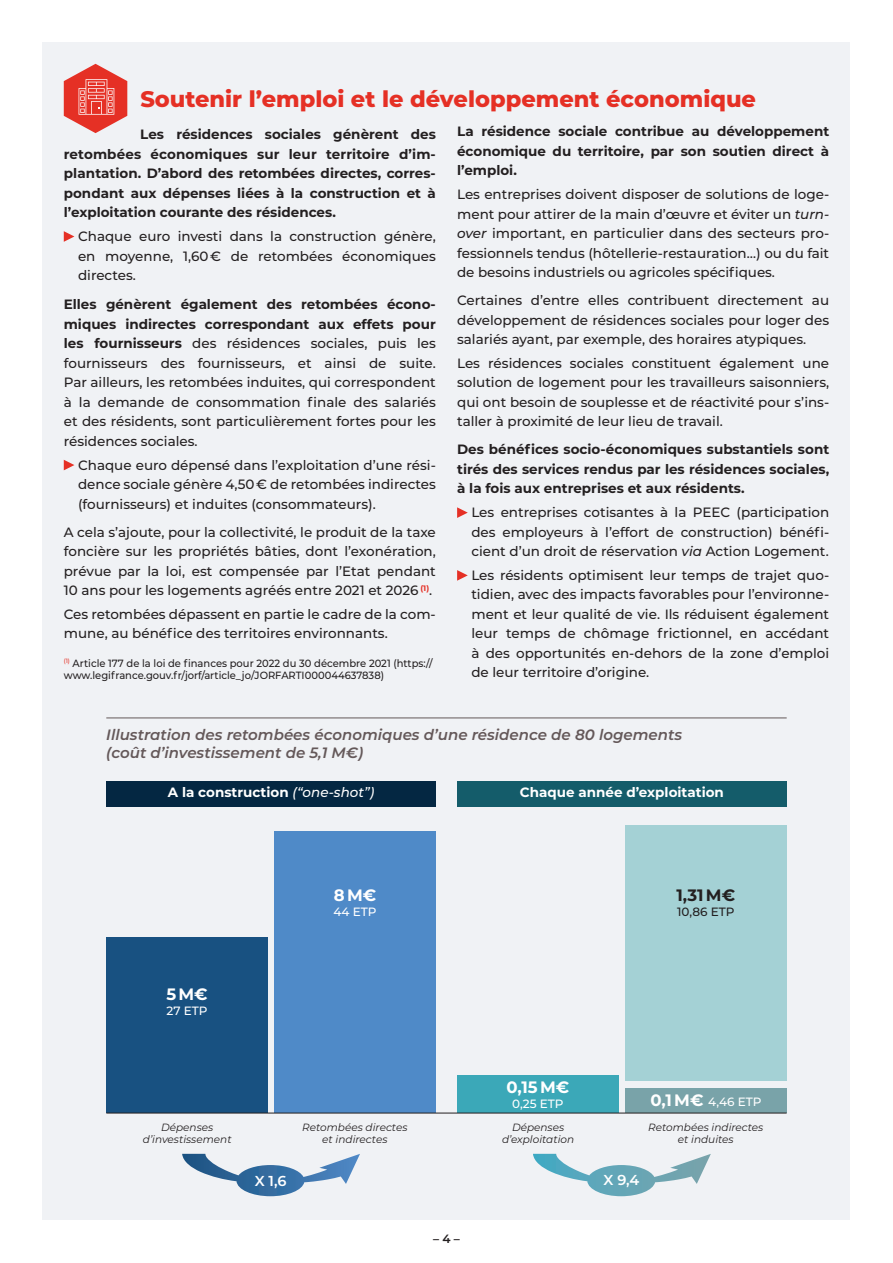
<style>
.page{position:relative;width:893px;height:1263px;background:#fff}
.page>*{position:absolute;margin:0;border:0;box-sizing:border-box;transform-origin:0 0}
.t1{font:800 22.5px "Montserrat";color:#e53025}
.t2{font:700 16.5px "Montserrat";color:#fff}
.t3{font:700 16.5px "Montserrat";color:#231f20}
.t4{font:italic 600 15px/18px "Montserrat";color:#645859}
.t5{font:600 14.4px "Montserrat";color:#fff}
.t6{font:500 13.5px/19.5px "Montserrat";color:#231f20;text-align:justify}
.t7{font:700 13.5px/19.5px "Montserrat";color:#231f20;text-align:justify}
.t8{font:700 13.5px "Montserrat";color:#fff}
.t9{font:500 12px "Montserrat";color:#fff}
.t10{font:500 12px "Montserrat";color:#231f20}
.t11{font:600 12px "Montserrat";color:#231f20}
.t12{font:500 10.5px/12px "Montserrat";color:#231f20;scale:.95 1}
.t13{font:italic 10.5px/12px "Montserrat";color:#231f20;text-align:center}
.s1{font-weight:700}
.s2{font-style:italic}
.s3{font-weight:500;font-style:italic}
.s4{font-weight:700;font-size:16.5px}
</style>
<div class="page">
<div style="left:43px;top:43px;width:807px;height:1177px;background:#f0f2f5"></div>
<svg style="left:64px;top:64px;width:63px;height:69px"></svg>
<svg style="left:64px;top:231px;width:10px;height:11px"></svg>
<svg style="left:64px;top:460px;width:10px;height:10px"></svg>
<svg style="left:457px;top:507px;width:11px;height:11px"></svg>
<svg style="left:457px;top:570px;width:11px;height:11px"></svg>
<hr style="left:106px;top:717px;width:681px;height:1px;background:#645859">
<div style="left:457px;top:781px;width:330px;height:25px;background:#145c6a"></div>
<div style="left:457px;top:1076px;width:162px;height:37px;background:#3ba8b8"></div>
<div style="left:625px;top:1088px;width:162px;height:25px;background:#79a3a9"></div>
<div style="left:625px;top:825px;width:162px;height:256px;background:#a4d1d5"></div>
<svg style="left:533px;top:1154px;width:178px;height:42px"></svg>
<div style="left:106px;top:781px;width:330px;height:25px;background:#042742"></div>
<div style="left:106px;top:937px;width:162px;height:176px;background:#185181"></div>
<div style="left:274px;top:831px;width:162px;height:282px;background:#4f8ac8"></div>
<svg style="left:182px;top:1154px;width:178px;height:42px"></svg>
<hr style="left:106px;top:1113px;width:681px;height:1px;background:#231f20">
<h1 class="t1" style="left:140px;top:82px;width:617px">Soutenir l’emploi et le développement économique</h1>
<p class="t7" style="left:64px;top:124px;width:374px;text-indent:77px">Les résidences sociales génèrent des retombées économiques sur leur territoire d’im&shy;plantation. D’abord des retombées directes, corres&shy;pondant aux dépenses liées à la construction et à l’exploitation courante des résidences.</p>
<p class="t6" style="left:78px;top:226px;width:359px">Chaque euro investi dans la construction génère, en moyenne, 1,60 € de retombées économiques directes.</p>
<p class="t6" style="left:64px;top:294px;width:374px"><span class="s1">Elles génèrent également des retombées écono&shy;miques indirectes correspondant aux effets pour les fournisseurs</span> des résidences sociales, puis les fournisseurs des fournisseurs, et ainsi de suite.<br>Par ailleurs, les retombées induites, qui correspondent à la demande de consommation finale des salariés et des résidents, sont particulièrement fortes pour les résidences sociales.</p>
<p class="t6" style="left:78px;top:454px;width:359px">Chaque euro dépensé dans l’exploitation d’une rési&shy;dence sociale génère 4,50 € de retombées indirectes (fournisseurs) et induites (consommateurs).</p>
<p class="t6" style="left:64px;top:521px;width:374px">A cela s’ajoute, pour la collectivité, le produit de la taxe foncière sur les propriétés bâties, dont l’exonération, prévue par la loi, est compensée par l’Etat pendant 10 ans pour les logements agréés entre 2021 et 2026 <sup>(1)</sup>.</p>
<p class="t6" style="left:64px;top:604px;width:374px">Ces retombées dépassent en partie le cadre de la com&shy;mune, au bénéfice des territoires environnants.</p>
<p class="t7" style="left:457px;top:121px;width:374px">La résidence sociale contribue au développement économique du territoire, par son soutien direct à l’emploi.</p>
<p class="t6" style="left:457px;top:184px;width:374px">Les entreprises doivent disposer de solutions de loge&shy;ment pour attirer de la main d’œuvre et éviter un <span class="s2">turn&shy;over</span> important, en particulier dans des secteurs pro&shy;fessionnels tendus (hôtellerie-restauration…) ou du fait de besoins industriels ou agricoles spécifiques.</p>
<p class="t6" style="left:457px;top:290px;width:374px">Certaines d’entre elles contribuent directement au développement de résidences sociales pour loger des salariés ayant, par exemple, des horaires atypiques.</p>
<p class="t6" style="left:457px;top:353px;width:374px">Les résidences sociales constituent également une solution de logement pour les travailleurs saisonniers, qui ont besoin de souplesse et de réactivité pour s’ins&shy;taller à proximité de leur lieu de travail.</p>
<p class="t7" style="left:457px;top:439px;width:374px">Des bénéfices socio-économiques substantiels sont tirés des services rendus par les résidences sociales, à la fois aux entreprises et aux résidents.</p>
<p class="t6" style="left:471px;top:502px;width:359px">Les entreprises cotisantes à la PEEC (participation des employeurs à l’effort de construction) bénéfi&shy;cient d’un droit de réservation <span class="s2">via</span> Action Logement.</p>
<p class="t6" style="left:471px;top:565px;width:359px">Les résidents optimisent leur temps de trajet quo&shy;tidien, avec des impacts favorables pour l’environne&shy;ment et leur qualité de vie. Ils réduisent également leur temps de chômage frictionnel, en accédant à des opportunités en-dehors de la zone d’emploi de leur territoire d’origine.</p>
<p class="t12" style="left:64px;top:657px;width:390px"><sup>(1)</sup> Article 177 de la loi de finances pour 2022 du 30 décembre 2021 (https:// www.legifrance.gouv.fr/jorf/article_jo/JORFARTI000044637838)</p>
<p class="t4" style="left:106px;top:724px;width:577px">Illustration des retombées économiques d’une résidence de 80 logements (coût d’investissement de 5,1 M€)</p>
<p class="t8" style="left:168px;top:783px;width:208px">A la construction <span class="s3">(“one-shot”)</span></p>
<p class="t8" style="left:520px;top:783px;width:205px">Chaque année d’exploitation</p>
<p class="t2" style="left:334px;top:883px;width:44px">8 M€</p>
<p class="t9" style="left:334px;top:903px;width:45px">44 ETP</p>
<p class="t3" style="left:676px;top:883px;width:60px">1,31 M€</p>
<p class="t10" style="left:677px;top:903px;width:59px">10,86 ETP</p>
<p class="t2" style="left:166px;top:982px;width:43px">5 M€</p>
<p class="t9" style="left:167px;top:1002px;width:43px">27 ETP</p>
<p class="t2" style="left:506px;top:1075px;width:64px">0,15 M€</p>
<p class="t9" style="left:512px;top:1095px;width:53px">0,25 ETP</p>
<p class="t9" style="left:650px;top:1093px;width:113px"><span class="s4">0,1 M€</span> 4,46 ETP</p>
<p class="t13" style="left:143px;top:1121px;width:90px">Dépenses d’investissement</p>
<p class="t13" style="left:302px;top:1121px;width:107px">Retombées directes et indirectes</p>
<p class="t13" style="left:502px;top:1121px;width:74px">Dépenses d’exploitation</p>
<p class="t13" style="left:648px;top:1121px;width:117px">Retombées indirectes et induites</p>
<p class="t5" style="left:255px;top:1171px;width:33px">X 1,6</p>
<p class="t5" style="left:603px;top:1169px;width:38px">X 9,4</p>
<p class="t11" style="left:433px;top:1231px;width:28px">– 4 –</p>
</div>
